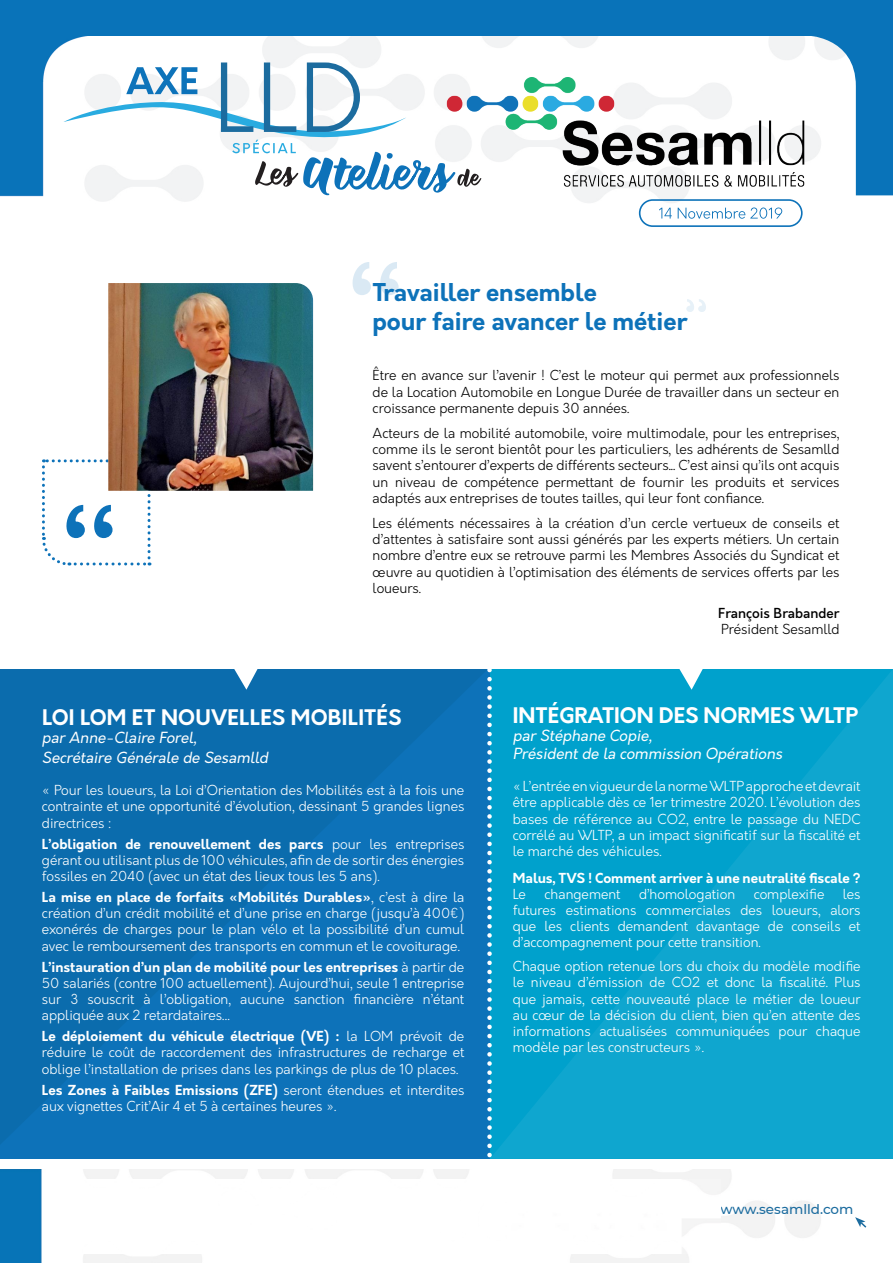
<style>
.page{position:relative;width:893px;height:1263px;background:#fff}
.page>*{position:absolute;margin:0;border:0;box-sizing:border-box;transform-origin:0 0}
.t1{font:700 24px/28.8px "Orkney";color:#0d72b9}
.t2{font:700 21px "Orkney";color:#fff}
.t3{font:italic 15px/18px "Orkney";color:#fff}
.t4{font:300 13.5px/16.2px "Orkney";color:#fff;text-align:justify}
.t5{font:300 13.5px/16.2px "Orkney";color:#000;text-align:justify}
.t6{font:700 13.5px "Orkney";color:#fff}
.t7{font:500 13.5px "Orkney";color:#000}
.t8{font:500 13.5px "Montserrat";color:#1c6c9f}
.s1{font-weight:700}
</style>
<div class="page">
<svg style="left:0;top:669px;width:487px;height:489px;background:#0c6fb3"></svg>
<svg style="left:492px;top:669px;width:401px;height:490px;background:#07a3cd"></svg>
<img style="left:0;top:1169px;width:821px;height:94px">
<img style="left:0;top:35px;width:893px;height:173px">
<img style="left:442px;top:71px;width:368px;height:127px">
<div style="left:0;top:0;width:893px;height:35px;background:#0973b9"></div>
<svg style="left:731px;top:35px;width:162px;height:160px"></svg>
<svg style="left:855px;top:1217px;width:12px;height:11px"></svg>
<img style="left:108px;top:283px;width:205px;height:208px">
<svg style="left:352px;top:262px;width:47px;height:33px"></svg>
<svg style="left:42px;top:458px;width:110px;height:108px"></svg>
<svg style="left:686px;top:299px;width:20px;height:13px"></svg>
<svg style="left:487px;top:669px;width:5px;height:490px"></svg>
<svg style="left:659px;top:207px;width:123px;height:12px"></svg>
<div style="left:639px;top:199px;width:164px;height:28px;border:2px solid #0d72b9;border-radius:13px"></div>
<svg style="left:64px;top:62px;width:417px;height:133px"></svg>
<svg style="left:234px;top:669px;width:24px;height:21px"></svg>
<svg style="left:679px;top:669px;width:24px;height:21px"></svg>
<img style="left:60px;top:1179px;width:660px;height:74px">
<h1 class="t1" style="left:372px;top:279px;width:316px">Travailler ensemble<br>pour faire avancer le métier</h1>
<p class="t5" style="left:373px;top:368px;width:468px">Être en avance sur l’avenir ! C’est le moteur qui permet aux professionnels de la Location Automobile en Longue Durée de travailler dans un secteur en croissance permanente depuis 30 années.</p>
<p class="t5" style="left:373px;top:425px;width:468px">Acteurs de la mobilité automobile, voire multimodale, pour les entreprises, comme ils le seront bientôt pour les particuliers, les adhérents de Sesamlld savent s’entourer d’experts de différents secteurs... C’est ainsi qu’ils ont acquis un niveau de compétence permettant de fournir les produits et services adaptés aux entreprises de toutes tailles, qui leur font confiance.</p>
<p class="t5" style="left:373px;top:515px;width:468px">Les éléments nécessaires à la création d’un cercle vertueux de conseils et d’attentes à satisfaire sont aussi générés par les experts métiers. Un certain nombre d’entre eux se retrouve parmi les Membres Associés du Syndicat et œuvre au quotidien à l’optimisation des éléments de services offerts par les loueurs.</p>
<p class="t7" style="left:718px;top:604px;width:123px">François Brabander</p>
<p class="t5" style="left:721px;top:621px;width:120px">Président Sesamlld</p>
<h2 class="t2" style="left:42px;top:703px;width:361px">LOI LOM ET NOUVELLES MOBILITÉS</h2>
<p class="t3" style="left:42px;top:728px;width:231px;line-height:19.8px">par Anne-Claire Forel,<br>Secrétaire Générale de Sesamlld</p>
<p class="t4" style="left:42px;top:782px;width:424px">« Pour les loueurs, la Loi d’Orientation des Mobilités est à la fois une contrainte et une opportunité d’évolution, dessinant 5 grandes lignes directrices :</p>
<p class="t4" style="left:42px;top:836px;width:424px"><span class="s1">L’obligation de renouvellement des parcs</span> pour les entreprises gérant ou utilisant plus de 100 véhicules, afin de de sortir des énergies fossiles en 2040 (avec un état des lieux tous les 5 ans).</p>
<p class="t4" style="left:42px;top:889px;width:424px"><span class="s1">La mise en place de forfaits «Mobilités Durables»</span>, c’est à dire la création d’un crédit mobilité et d’une prise en charge (jusqu’à 400€) exonérés de charges pour le plan vélo et la possibilité d’un cumul avec le remboursement des transports en commun et le covoiturage.</p>
<p class="t4" style="left:42px;top:959px;width:424px"><span class="s1">L’instauration d’un plan de mobilité pour les entreprises</span> à partir de 50 salariés (contre 100 actuellement). Aujourd’hui, seule 1 entreprise sur 3 souscrit à l’obligation, aucune sanction financière n’étant appliquée aux 2 retardataires…</p>
<p class="t4" style="left:42px;top:1028px;width:424px"><span class="s1">Le déploiement du véhicule électrique (VE) :</span> la LOM prévoit de réduire le coût de raccordement des infrastructures de recharge et oblige l’installation de prises dans les parkings de plus de 10 places.</p>
<p class="t4" style="left:42px;top:1082px;width:424px"><span class="s1">Les Zones à Faibles Emissions (ZFE)</span> seront étendues et interdites aux vignettes Crit’Air 4 et 5 à certaines heures ».</p>
<h2 class="t2" style="left:513px;top:701px;width:347px">INTÉGRATION DES NORMES WLTP</h2>
<p class="t3" style="left:513px;top:727px;width:274px">par Stéphane Copie,<br>Présidentde la commission Opérations</p>
<p class="t4" style="left:513px;top:778px;width:349px">« L’entrée en vigueur de la norme WLTP approche et devrait être applicable dès ce 1er trimestre 2020. L’évolution des bases de référence au CO2, entre le passage du NEDC corrélé au WLTP, a un impact significatif sur la fiscalité et le marché des véhicules.</p>
<p class="t6" style="left:513px;top:869px;width:349px">Malus, TVS ! Comment arriver à une neutralité fiscale ?</p>
<p class="t4" style="left:513px;top:886px;width:15px">Le</p>
<p class="t4" style="left:544px;top:886px;width:78px">changement</p>
<p class="t4" style="left:639px;top:886px;width:98px">d’homologation</p>
<p class="t4" style="left:754px;top:886px;width:72px">complexifie</p>
<p class="t4" style="left:513px;top:886px;width:349px;text-indent:330px">les futures estimations commerciales des loueurs, alors que les clients demandent davantage de conseils et d’accompagnement pour cette transition.</p>
<p class="t4" style="left:513px;top:958px;width:349px">Chaque option retenue lors du choix du modèle modifie le niveau d’émission de CO2 et donc la fiscalité. Plus que jamais, cette nouveauté place le métier de loueur au cœur de la décision du client, bien qu’en attente des informations actualisées communiquées pour chaque modèle par les constructeurs ».</p>
<p class="t8" style="left:720px;top:1200px;width:135px">www.sesamlld.com</p>
</div>
